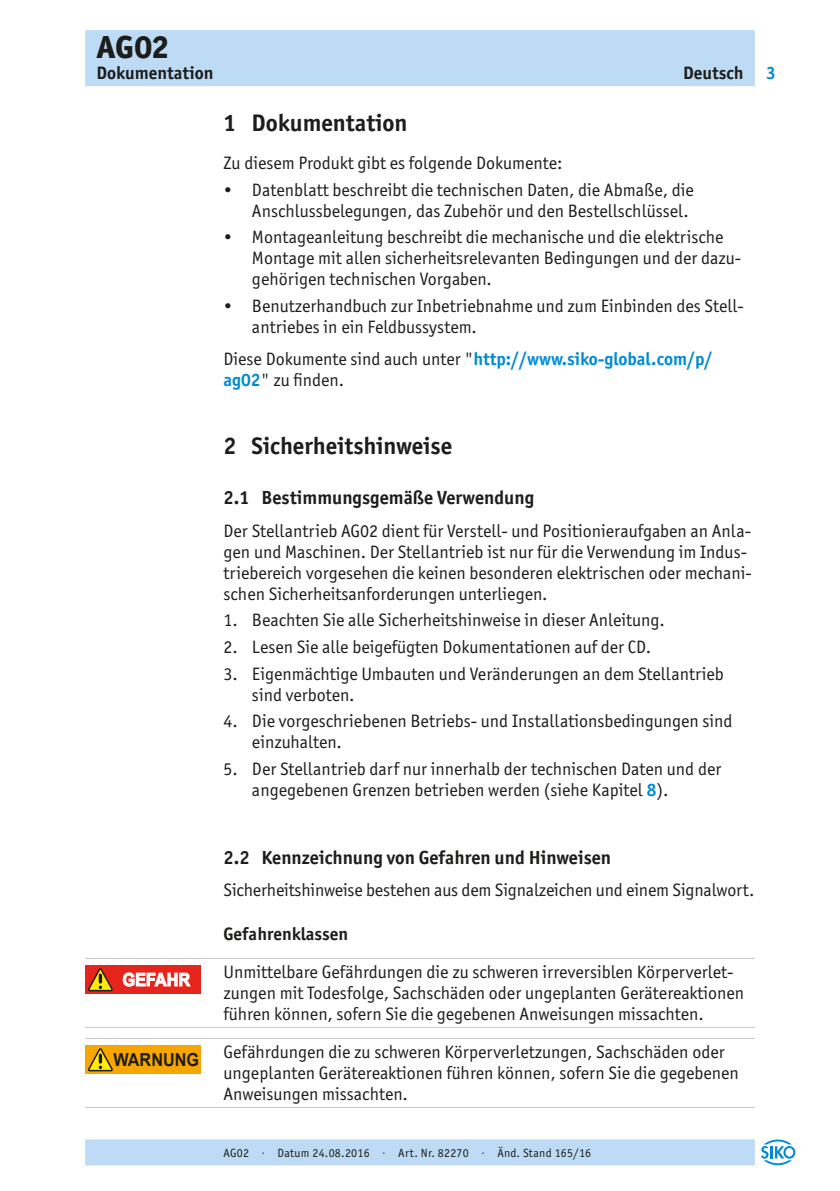
<style>
.page{position:relative;width:840px;height:1191px;background:#fff}
.page>*{position:absolute;margin:0;border:0;box-sizing:border-box;transform-origin:0 0}
._99__Kopf-Geraet_1-Z{font:800 32px "Officina Sans ITC Pro";color:#1d1d1b}
.t1{font:700 24px "Officina Sans ITC Pro";color:#1d1d1b}
.t2{font:700 19px "Officina Sans ITC Pro";color:#1d1d1b}
._03__Fliesstext{font:18px/21px "Officina Sans ITC Pro";color:#1d1d1b}
._03__Fliesstext_Lini{font:18px/21px "Officina Sans ITC Pro";color:#1d1d1b}
._99__Kopf-Geraet_2-Z{font:700 18px "Officina Sans ITC Pro";color:#1d1d1b}
._02__Ueberschrift{font:700 18px "Officina Sans ITC Pro";color:#1d1d1b}
.t3{font:700 18px "Arial";color:#1d1d1b;scale:.9 1}
.t4{font:700 18px "Arial";color:#fff;scale:.9 1}
._99__Seitennummerier{font:700 18px "Officina Sans ITC Pro";color:#008bd2}
._99__Fuss{font:12px "Officina Sans ITC Pro";letter-spacing:.02em;color:#1d1d1b}
.s1{font-weight:700;color:#008bd2}
</style>
<div class="page">
<div style="left:85px;top:30px;width:669px;height:56px;background:#bddbf5"></div>
<div style="left:85px;top:1139px;width:669px;height:26px;background:#bddbf5"></div>
<svg style="left:761px;top:1139px;width:33px;height:26px"></svg>
<hr style="left:85px;top:958px;width:669px;height:1px;background:#c7c7c6">
<hr style="left:85px;top:1027px;width:669px;height:1px;background:#c7c7c6">
<hr style="left:85px;top:1038px;width:669px;height:1px;background:#c7c7c6">
<hr style="left:85px;top:1107px;width:669px;height:1px;background:#c7c7c6">
<div style="left:85px;top:965px;width:116px;height:28px;background:#e5241c"></div>
<svg style="left:123px;top:972px;width:67px;height:14px"></svg>
<svg style="left:87px;top:968px;width:26px;height:24px"></svg>
<div style="left:85px;top:1045px;width:116px;height:28px;background:#f7a600"></div>
<svg style="left:87px;top:1048px;width:26px;height:24px"></svg>
<p class="_99__Kopf-Geraet_1-Z" style="left:96px;top:26px;width:73px">AG02</p>
<p class="_99__Kopf-Geraet_2-Z" style="left:96px;top:62px;width:118px">Dokumentation</p>
<p class="_99__Kopf-Geraet_2-Z" style="left:682px;top:62px;width:62px">Deutsch</p>
<p class="t1" style="left:223px;top:108px;width:185px">1 Dokumentation</p>
<p class="_03__Fliesstext" style="left:223px;top:152px;width:340px">Zu diesem Produkt gibt es folgende Dokumente:</p>
<p class="_03__Fliesstext" style="left:223px;top:179px;width:471px;text-align:right">• Datenblatt beschreibt die technischen Daten, die Abmaße, die<br>Anschlussbelegungen, das Zubehör und den Bestellschlüssel.</p>
<p class="_03__Fliesstext" style="left:252px;top:226px;width:490px;text-indent:-28px">• Montageanleitung beschreibt die mechanische und die elektrische<br>Montage mit allen sicherheitsrelevanten Bedingungen und der dazu&shy;gehörigen technischen Vorgaben.</p>
<p class="_03__Fliesstext" style="left:252px;top:295px;width:493px;text-indent:-28px">• Benutzerhandbuch zur Inbetriebnahme und zum Einbinden des Stell&shy;antriebes in ein Feldbussystem.</p>
<p class="_03__Fliesstext" style="left:223px;top:348px;width:490px">Diese Dokumente sind auch unter "<span class="s1">http://www.siko-global.com/p/ ag02</span>" zu finden.</p>
<p class="_99__Seitennummerier" style="left:765px;top:62px;width:11px">3</p>
<p class="t1" style="left:223px;top:431px;width:230px">2 Sicherheitshinweise</p>
<p class="t2" style="left:223px;top:486px;width:312px">2.1 Bestimmungsgemäße Verwendung</p>
<p class="_03__Fliesstext" style="left:223px;top:520px;width:529px">Der Stellantrieb AG02 dient für Verstell- und Positionieraufgaben an Anla&shy;gen und Maschinen. Der Stellantrieb ist nur für die Verwendung im Indus&shy;triebereich vorgesehen die keinen besonderen elektrischen oder mechani&shy;schen Sicherheitsanforderungen unterliegen.</p>
<p class="_03__Fliesstext" style="left:223px;top:610px;width:442px">1. Beachten Sie alle Sicherheitshinweise in dieser Anleitung.</p>
<p class="_03__Fliesstext" style="left:223px;top:636px;width:429px">2. Lesen Sie alle beigefügten Dokumentationen auf der CD.</p>
<p class="_03__Fliesstext" style="left:252px;top:663px;width:473px;text-indent:-28px">3. Eigenmächtige Umbauten und Veränderungen an dem Stellantrieb sind verboten.</p>
<p class="_03__Fliesstext" style="left:252px;top:711px;width:482px;text-indent:-28px">4. Die vorgeschriebenen Betriebs- und Installationsbedingungen sind einzuhalten.</p>
<p class="_03__Fliesstext" style="left:252px;top:758px;width:470px;text-indent:-28px">5. Der Stellantrieb darf nur innerhalb der technischen Daten und der angegebenen Grenzen betrieben werden (siehe Kapitel <span class="s1">8</span>).</p>
<p class="t4" style="left:122px;top:967px;width:77px">GEFAHR</p>
<p class="t3" style="left:113px;top:1047px;width:97px">WARNUNG</p>
<p class="t2" style="left:223px;top:845px;width:389px">2.2 Kennzeichnung von Gefahren und Hinweisen</p>
<p class="_03__Fliesstext" style="left:223px;top:879px;width:532px">Sicherheitshinweise bestehen aus dem Signalzeichen und einem Signalwort.</p>
<p class="_02__Ueberschrift" style="left:223px;top:922px;width:126px">Gefahrenklassen</p>
<p class="_03__Fliesstext_Lini" style="left:223px;top:961px;width:522px">Unmittelbare Gefährdungen die zu schweren irreversiblen Körperverlet&shy;zungen mit Todesfolge, Sachschäden oder ungeplanten Gerätereaktionen führen können, sofern Sie die gegebenen Anweisungen missachten.</p>
<p class="_03__Fliesstext_Lini" style="left:223px;top:1041px;width:516px">Gefährdungen die zu schweren Körperverletzungen, Sachschäden oder ungeplanten Gerätereaktionen führen können, sofern Sie die gegebenen<br>Anweisungen missachten.</p>
<p class="_99__Fuss" style="left:223px;top:1145px;width:369px">AG02 · Datum 24.08.2016 · Art. Nr. 82270 · Änd. Stand 165/16</p>
</div>
